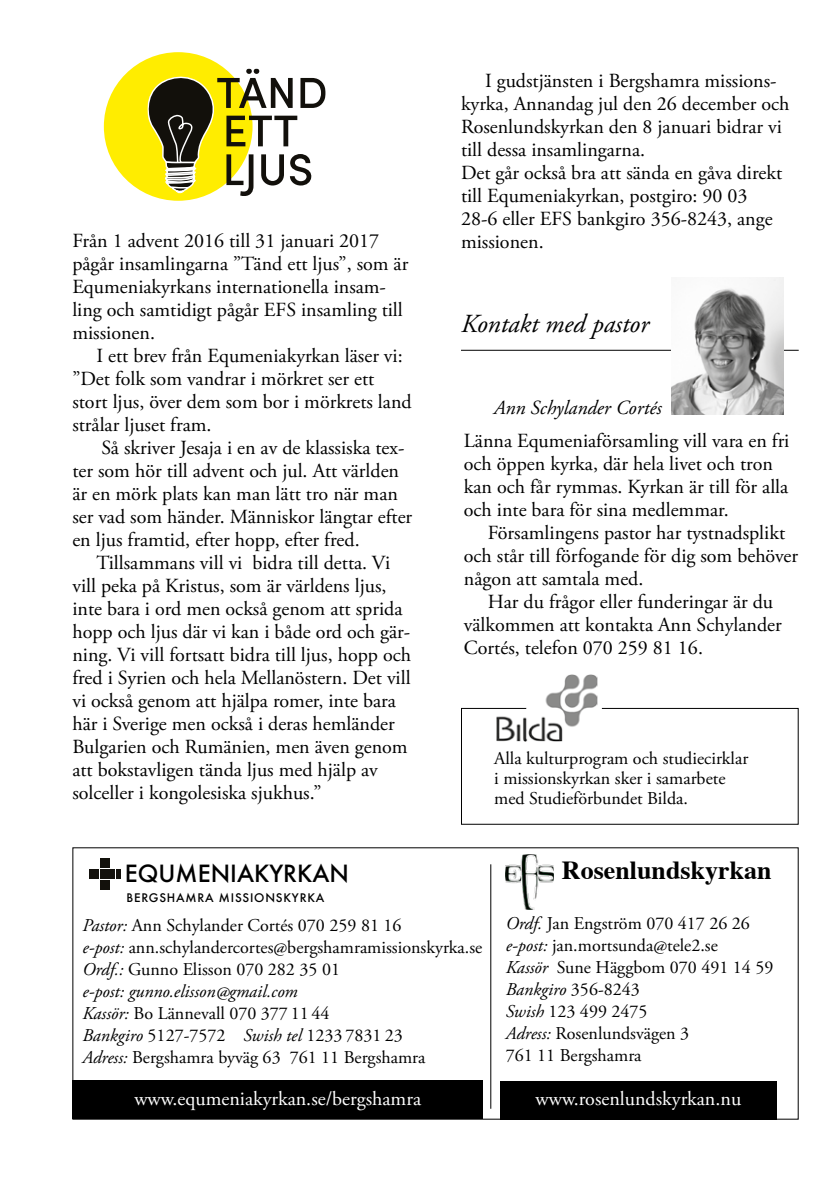
<style>
.page{position:relative;width:840px;height:1191px;background:#fff}
.page>*{position:absolute;margin:0;border:0;box-sizing:border-box;transform-origin:0 0}
.t1{font:700 26px "Times";color:#000}
.t2{font:italic 26px "Adobe Garamond Pro";color:#000}
.t3{font:500 23px "Futura";color:#000}
.t4{font:20px/23px "Adobe Garamond Pro";color:#000}
.t5{font:20px "Adobe Garamond Pro";color:#fff}
.t6{font:italic 20px "Adobe Garamond Pro";color:#000}
.t7{font:18px/22px "Adobe Garamond Pro";color:#000}
.t8{font:500 11.6px "Futura";letter-spacing:.07em;color:#000}
.s1{font-style:italic}
</style>
<div class="page">
<div style="left:104px;top:52px;width:148px;height:149px;background:#ffed00;border-radius:50%"></div>
<svg style="left:135px;top:65px;width:191px;height:136px"></svg>
<div style="left:460px;top:708px;width:338px;height:116px;border:1px solid #000"></div>
<svg style="left:486px;top:677px;width:115px;height:65px"></svg>
<img style="left:496px;top:674px;width:101px;height:67px">
<div style="left:500px;top:1081px;width:276px;height:38px;background:#000"></div>
<div style="left:72px;top:1080px;width:411px;height:39px;background:#000"></div>
<img style="left:505px;top:854px;width:48px;height:55px">
<div style="left:72px;top:847px;width:726px;height:272px;border:1px solid #000"></div>
<svg style="left:89px;top:858px;width:31px;height:32px"></svg>
<hr style="left:490px;top:864px;width:1px;height:244px;background:#000">
<hr style="left:460px;top:350px;width:338px;height:1px;background:#000">
<img style="left:670px;top:277px;width:112px;height:137px">
<p class="t4" style="left:72px;top:230px;width:337px">Från 1 advent 2016 till 31 januari 2017 pågår insamlingarna ”Tänd ett ljus”, som är Equmeniakyrkans internationella insam&shy;ling och samtidigt pågår EFS insamling till missionen.</p>
<p class="t4" style="left:72px;top:345px;width:340px;text-indent:24px">I ett brev från Equmeniakyrkan läser vi: ”Det folk som vandrar i mörkret ser ett stort ljus, över dem som bor i mörkrets land strålar ljuset fram.</p>
<p class="t4" style="left:72px;top:437px;width:341px;text-indent:29px">Så skriver Jesaja i en av de klassiska tex&shy;ter som hör till advent och jul. Att världen är en mörk plats kan man lätt tro när man ser vad som händer. Människor längtar efter en ljus framtid, efter hopp, efter fred.</p>
<p class="t4" style="left:72px;top:552px;width:340px;text-indent:24px">Tillsammans vill vi bidra till detta. Vi vill peka på Kristus, som är världens ljus, inte bara i ord men också genom att sprida hopp och ljus där vi kan i både ord och gär&shy;ning. Vi vill fortsatt bidra till ljus, hopp och fred i Syrien och hela Mellanöstern. Det vill vi också genom att hjälpa romer, inte bara här i Sverige men också i deras hemländer Bulgarien och Rumänien, men även genom att bokstavligen tända ljus med hjälp av solceller i kongolesiska sjukhus.”</p>
<p class="t3" style="left:125px;top:857px;width:225px">EQUMENIAKYRKAN</p>
<p class="t8" style="left:126px;top:889px;width:199px">BERGSHAMRA MISSIONSKYRKA</p>
<p class="t4" style="left:460px;top:70px;width:330px;text-indent:24px">I gudstjänsten i Bergshamra missions&shy;kyrka, Annandag jul den 26 december och Rosenlundskyrkan den 8 januari bidrar vi till dessa insamlingarna.<br>Det går också bra att sända en gåva direkt till Equmeniakyrkan, postgiro: 90 03<br>28-6 eller EFS bankgiro 356-8243, ange missionen.</p>
<h1 class="t2" style="left:460px;top:308px;width:189px">Kontakt med pastor</h1>
<p class="t6" style="left:493px;top:396px;width:169px">Ann Schylander Cortés</p>
<p class="t4" style="left:463px;top:430px;width:327px">Länna Equmeniaförsamling vill vara en fri och öppen kyrka, där hela livet och tron kan och får rymmas. Kyrkan är till för alla och inte bara för sina medlemmar.</p>
<p class="t4" style="left:463px;top:522px;width:335px;text-indent:24px">Församlingens pastor har tystnadsplikt och står till förfogande för dig som behöver någon att samtala med.</p>
<p class="t4" style="left:463px;top:591px;width:319px;text-indent:24px">Har du frågor eller funderingar är du välkommen att kontakta Ann Schylander<br>Cortés, telefon 070 259 81 16.</p>
<p class="t7" style="left:494px;top:748px;width:255px;line-height:20px">Alla kulturprogram och studiecirklar i missionskyrkan sker i samarbete med Studieförbundet Bilda.</p>
<h1 class="t1" style="left:561px;top:845px;width:211px">Rosenlundskyrkan</h1>
<p class="t7" style="left:82px;top:914px;width:401px"><span class="s1">Pastor:</span> Ann Schylander Cortés 070 259 81 16<br><span class="s1">e-post:</span> ann.schylandercortes@bergshamramissionskyrka.se <span class="s1">Ordf.:</span> Gunno Elisson 070 282 35 01<br><span class="s1">e-post: gunno.elisson@gmail.com<br>Kassör:</span> Bo Lännevall 070 377 11 44<br><span class="s1">Bankgiro</span> 5127-7572 <span class="s1">Swish tel</span> 1233 7831 23<br><span class="s1">Adress:</span> Bergshamra byväg 63 761 11 Bergshamra</p>
<p class="t7" style="left:505px;top:913px;width:269px"><span class="s1">Ordf.</span> Jan Engström 070 417 26 26 <span class="s1">e-post:</span> jan.mortsunda@tele2.se<br><span class="s1">Kassör</span> Sune Häggbom 070 491 14 59<br><span class="s1">Bankgiro</span> 356-8243<br><span class="s1">Swish</span> 123 499 2475<br><span class="s1">Adress:</span> Rosenlundsvägen 3<br>761 11 Bergshamra</p>
<p class="t5" style="left:134px;top:1086px;width:288px">www.equmeniakyrkan.se/bergshamra</p>
<p class="t5" style="left:535px;top:1087px;width:207px">www.rosenlundskyrkan.nu</p>
</div>
